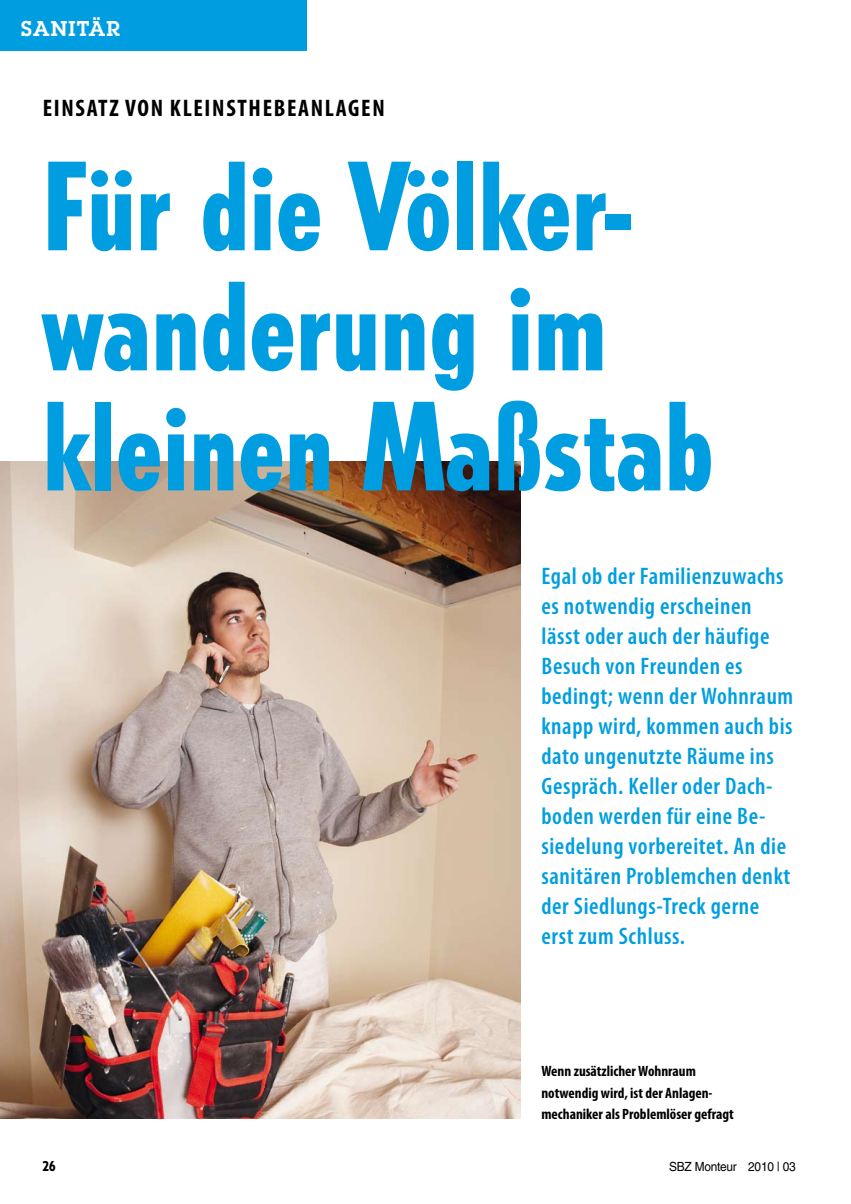
<style>
.page{position:relative;width:851px;height:1204px;background:#fff}
.page>*{position:absolute;margin:0;border:0;box-sizing:border-box;transform-origin:0 0}
.t1{font:800 condensed 120px/120px "Tempo Std";color:#009ee0}
.t2{font:600 condensed 24px/30px "Myriad Pro";letter-spacing:.025em;color:#009ee0}
.t3{font:700 condensed 24px "Myriad Pro";letter-spacing:.07em;color:#000}
.t4{font:600 21px "Lubalin Graph Std";letter-spacing:.05em;color:#fff}
.t5{font:700 condensed 15px/21.3px "Myriad Pro";color:#000}
.t6{font:800 condensed 13.5px "Tempo Std";color:#000}
.t7{font:12.6px "Helvetica LT Std";letter-spacing:-.02em;color:#000;scale:.94 1}
</style>
<div class="page">
<img style="left:0;top:461px;width:520px;height:657px">
<div style="left:0;top:0;width:306px;height:51px;background:#009ee0"></div>
<p class="t4" style="left:21px;top:15px;width:100px">SANITÄR</p>
<p class="t3" style="left:43px;top:93px;width:343px">Einsatz von Kleinsthebeanlagen</p>
<h1 class="t1" style="left:43px;top:145px;width:672px">Für die Völker&shy;wanderung im kleinen Maßstab</h1>
<p class="t2" style="left:541px;top:560px;width:253px">Egal ob der Familienzuwachs es notwendig erscheinen lässt oder auch der häufige<br>Besuch von Freunden es bedingt; wenn der Wohnraum knapp wird, kommen auch bis dato ungenutzte Räume ins<br>Gespräch. Keller oder Dach&shy;boden werden für eine Be&shy;siedelung vorbereitet. An die sanitären Problemchen denkt der Siedlungs-Treck gerne erst zum Schluss.</p>
<p class="t5" style="left:541px;top:1060px;width:194px">Wenn zusätzlicher Wohnraum notwendig wird, ist der Anlagen&shy;mechaniker als Problemlöser gefragt</p>
<p class="t6" style="left:43px;top:1157px;width:14px">26</p>
<p class="t7" style="left:669px;top:1158px;width:136px">SBZ Monteur 2010 | 03</p>
</div>
